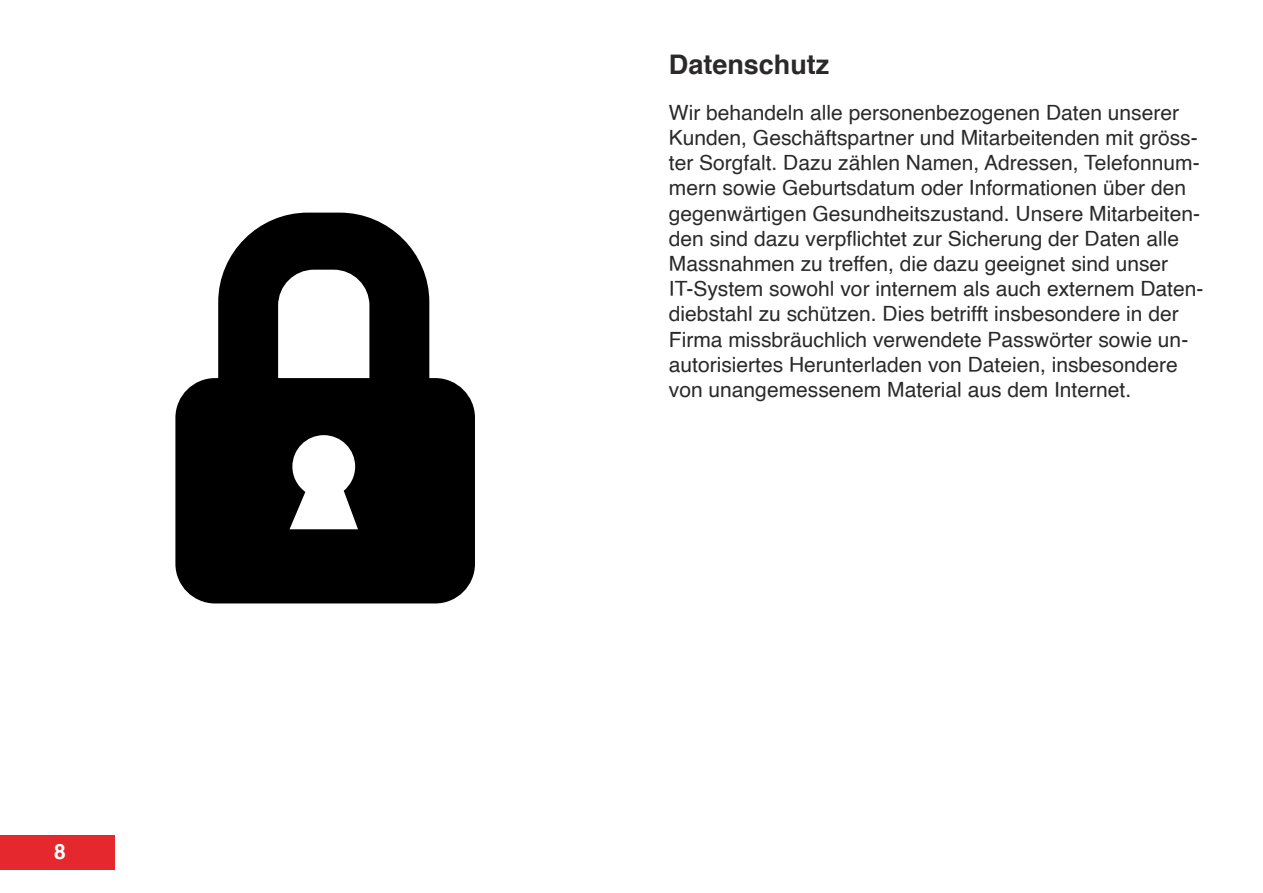
<style>
.page{position:relative;width:1263px;height:893px;background:#fff}
.page>*{position:absolute;margin:0;border:0;box-sizing:border-box;transform-origin:0 0}
.t1{font:700 27px "Helvetica";color:#2b292a}
.t2{font:21px/25.2px "Helvetica";color:#2b292a}
.t3{font:700 21px "Helvetica";color:#fff}
</style>
<div class="page">
<div style="left:0;top:835px;width:115px;height:34px;background:#e4282e"></div>
<svg style="left:175px;top:213px;width:300px;height:390px;fill:#000"></svg>
<p class="t3" style="left:54px;top:843px;width:13px">8</p>
<p class="t1" style="left:669px;top:43px;width:162px">Datenschutz</p>
<p class="t2" style="left:669px;top:102px;width:536px">Wir behandeln alle personenbezogenen Daten unserer Kunden, Geschäftspartner und Mitarbeitenden mit gröss&shy;ter Sorgfalt. Dazu zählen Namen, Adressen, Telefonnum&shy;mern sowie Geburtsdatum oder Informationen über den gegenwärtigen Gesundheitszustand. Unsere Mitarbeiten&shy;den sind dazu verp昀氀ichtet zur Sicherung der Daten alle Massnahmen zu treffen, die dazu geeignet sind unser IT-System sowohl vor internem als auch externem Daten&shy;diebstahl zu schützen. Dies betrifft insbesondere in der Firma missbräuchlich verwendete Passwörter sowie un&shy;autorisiertes Herunterladen von Dateien, insbesondere von unangemessenem Material aus dem Internet.</p>
</div>
